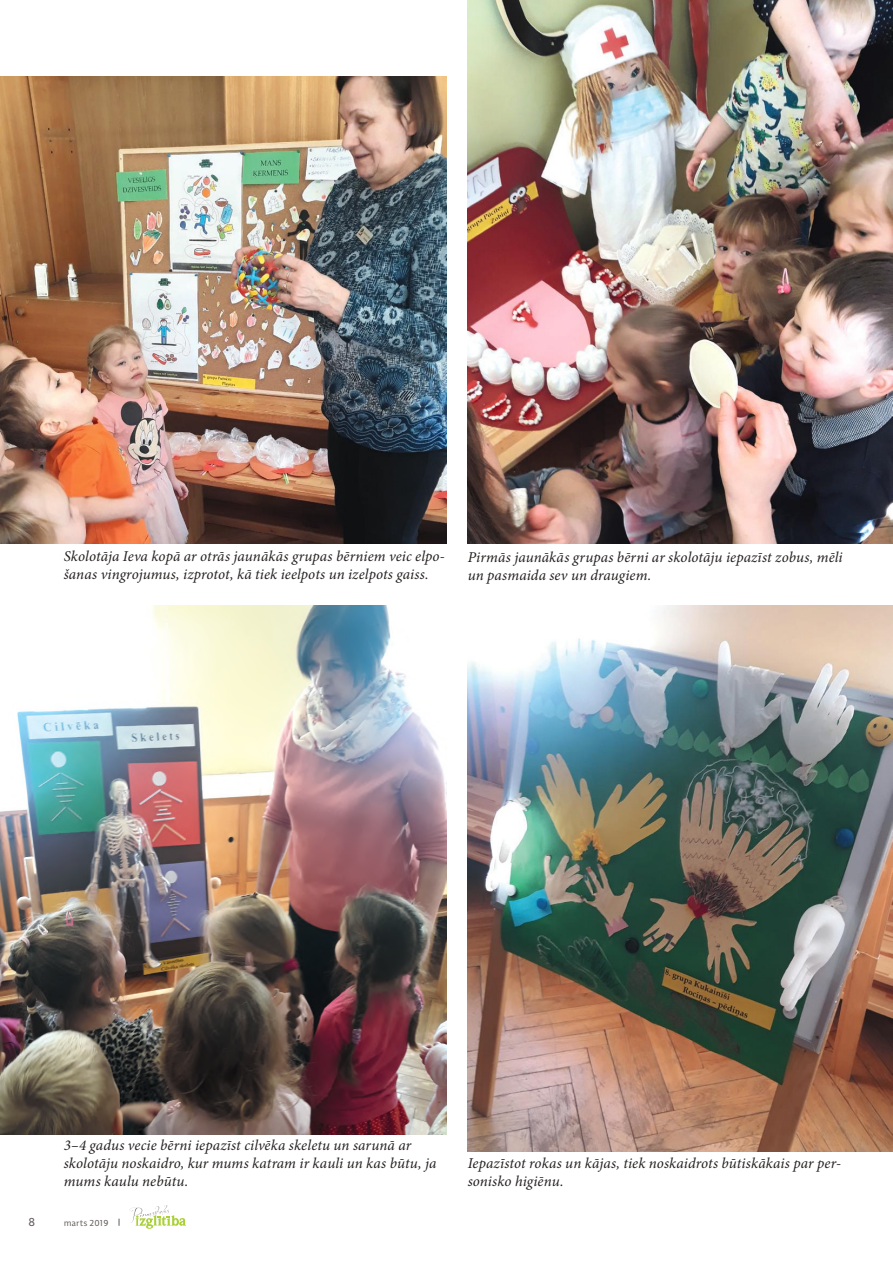
<style>
.page{position:relative;width:893px;height:1263px;background:#fff}
.page>*{position:absolute;margin:0;border:0;box-sizing:border-box;transform-origin:0 0}
.t1{font:italic 15px/18px "Minion Pro";letter-spacing:.005em;color:#241f1f}
.t2{font:12px "Adagio Sans";color:#635958}
.t3{font:9px "Adagio Sans";color:#635958}
</style>
<div class="page">
<svg style="left:130px;top:1205px;width:56px;height:24px"></svg>
<img style="left:0;top:77px;width:446px;height:467px">
<img style="left:468px;top:0;width:425px;height:544px">
<img style="left:0;top:606px;width:446px;height:528px">
<img style="left:468px;top:606px;width:425px;height:545px">
<p class="t1" style="left:64px;top:547px;width:383px">Skolotāja Ieva kopā ar otrās jaunākās grupas bērniem veic elpo&shy;šanas vingrojumus, izprotot, kā tiek ieelpots un izelpots gaiss.</p>
<p class="t1" style="left:468px;top:548px;width:376px">Pirmās jaunākās grupas bērni ar skolotāju iepazīst zobus, mēli un pasmaida sev un draugiem.</p>
<p class="t1" style="left:64px;top:1136px;width:374px">3–4 gadus vecie bērni iepazīst cilvēka skeletu un sarunā ar skolotāju noskaidro, kur mums katram ir kauli un kas būtu, ja mums kaulu nebūtu.</p>
<p class="t2" style="left:28px;top:1214px;width:9px">8</p>
<p class="t3" style="left:64px;top:1217px;width:46px">marts 2019</p>
<p class="t1" style="left:468px;top:1154px;width:375px">Iepazīstot rokas un kājas, tiek noskaidrots būtiskākais par per&shy;sonisko higiēnu.</p>
</div>
